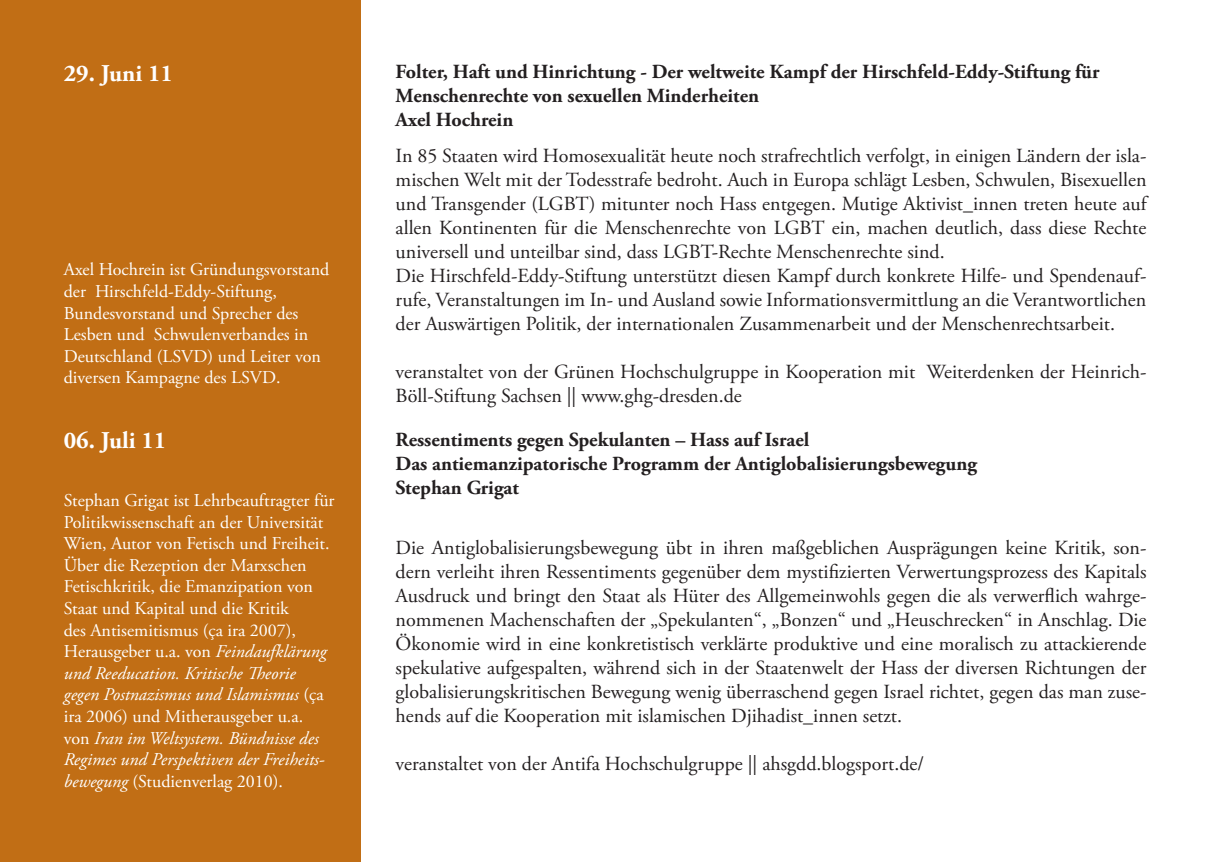
<style>
.page{position:relative;width:1214px;height:862px;background:#fff}
.page>*{position:absolute;margin:0;border:0;box-sizing:border-box;transform-origin:0 0}
.t1{font:700 24px "Adobe Garamond Pro";color:#fff}
.t2{font:20px/24px "Adobe Garamond Pro";color:#231f20}
.t3{font:700 20px/24px "Adobe Garamond Pro";color:#231f20}
.t4{font:18px/21.6px "Adobe Garamond Pro";color:#fff}
.s1{font-style:italic}
</style>
<div class="page">
<div style="left:0;top:0;width:360px;height:862px;background:#c16e15"></div>
<p class="t1" style="left:64px;top:59px;width:111px">29. Juni 11</p>
<p class="t4" style="left:64px;top:259px;width:267px">Axel Hochrein ist Gründungsvorstand der Hirschfeld-Eddy-Stiftung, Bundesvorstand und Sprecher des Lesben und Schwulenverbandes in Deutschland (LSVD) und Leiter von diversen Kampagne des LSVD.</p>
<p class="t1" style="left:64px;top:427px;width:104px">06. Juli 11</p>
<p class="t4" style="left:64px;top:490px;width:272px">Stephan Grigat ist Lehrbeauftragter für Politikwissenschaft an der Universität Wien, Autor von Fetisch und Freiheit.<br>Über die Rezeption der Marxschen Fetischkritik, die Emanzipation von Staat und Kapital und die Kritik<br>des Antisemitismus (ça ira 2007), Herausgeber u.a. von <span class="s1">Feindaufklärung und Reeducation. Kritische Theorie gegen Postnazismus und Islamismus</span> (ça ira 2006) und Mitherausgeber u.a.<br>von <span class="s1">Iran im Weltsystem. Bündnisse des Regimes und Perspektiven der Freiheits&shy;bewegung</span> (Studienverlag 2010).</p>
<p class="t3" style="left:395px;top:60px;width:705px">Folter, Haft und Hinrichtung - Der weltweite Kampf der Hirschfeld-Eddy-Stiftung für<br>Menschenrechte von sexuellen Minderheiten<br>Axel Hochrein</p>
<p class="t2" style="left:395px;top:144px;width:752px">In 85 Staaten wird Homosexualität heute noch strafrechtlich verfolgt, in einigen Ländern der isla&shy;mischen Welt mit der Todesstrafe bedroht. Auch in Europa schlägt Lesben, Schwulen, Bisexuellen und Transgender (LGBT) mitunter noch Hass entgegen. Mutige Aktivist_innen treten heute auf allen Kontinenten für die Menschenrechte von LGBT ein, machen deutlich, dass diese Rechte universell und unteilbar sind, dass LGBT-Rechte Menschenrechte sind.<br>Die Hirschfeld-Eddy-Stiftung unterstützt diesen Kampf durch konkrete Hilfe- und Spendenauf&shy;rufe, Veranstaltungen im In- und Ausland sowie Informationsvermittlung an die Verantwortlichen der Auswärtigen Politik, der internationalen Zusammenarbeit und der Menschenrechtsarbeit.</p>
<p class="t2" style="left:395px;top:360px;width:752px">veranstaltet von der Grünen Hochschulgruppe in Kooperation mit Weiterdenken der Heinrich-<br>Böll-Stiftung Sachsen || www.ghg-dresden.de</p>
<p class="t3" style="left:395px;top:427px;width:582px">Ressentiments gegen Spekulanten – Hass auf Israel<br>Das antiemanzipatorische Programm der Antiglobalisierungsbewegung<br>Stephan Grigat</p>
<p class="t2" style="left:395px;top:536px;width:752px;text-align:justify">Die Antiglobalisierungsbewegung übt in ihren maßgeblichen Ausprägungen keine Kritik, son&shy;dern verleiht ihren Ressentiments gegenüber dem mystifizierten Verwertungsprozess des Kapitals Ausdruck und bringt den Staat als Hüter des Allgemeinwohls gegen die als verwerflich wahrge&shy;nommenen Machenschaften der „Spekulanten“, „Bonzen“ und „Heuschrecken“ in Anschlag. Die Ökonomie wird in eine konkretistisch verklärte produktive und eine moralisch zu attackierende spekulative aufgespalten, während sich in der Staatenwelt der Hass der diversen Richtungen der globalisierungskritischen Bewegung wenig überraschend gegen Israel richtet, gegen das man zuse&shy;hends auf die Kooperation mit islamischen Djihadist_innen setzt.</p>
<p class="t2" style="left:395px;top:752px;width:530px">veranstaltet von der Antifa Hochschulgruppe || ahsgdd.blogsport.de/</p>
</div>
